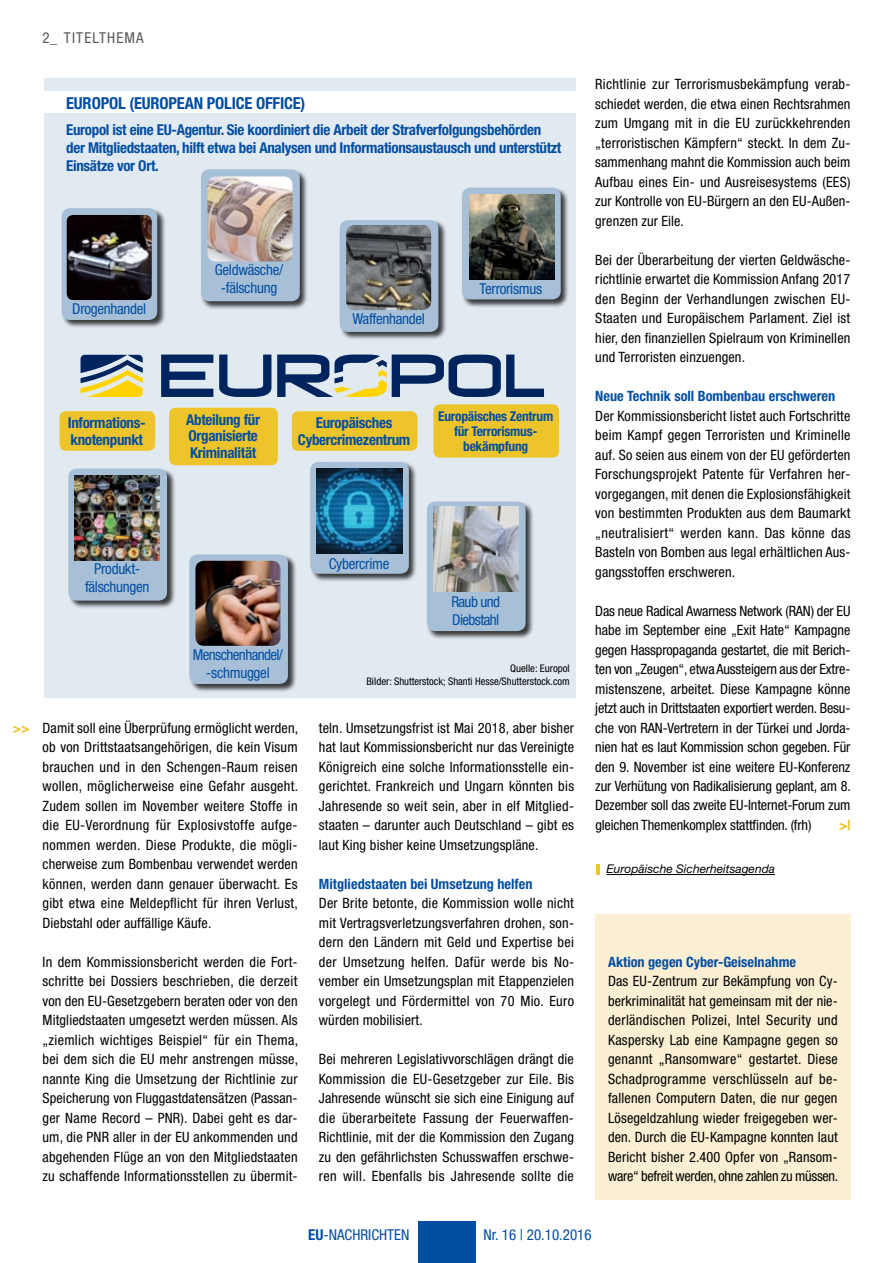
<style>
.page{position:relative;width:893px;height:1263px;background:#fff}
.page>*{position:absolute;margin:0;border:0;box-sizing:border-box;transform-origin:0 0}
.t1{font:700 condensed 16.5px "Helvetica Neue LT";letter-spacing:-.01em;color:#034ea2}
.t2{font:700 condensed 15px/16.5px "Helvetica Neue LT";letter-spacing:-.02em;color:#034ea2}
.t3{font:condensed 15px/18px "Helvetica Neue LT";letter-spacing:-.02em;color:#034ea2;text-align:center}
.t4{font:condensed 15px "Helvetica Neue LT";color:#034ea2}
.t5{font:condensed 15px "Helvetica Neue LT";letter-spacing:.08em;color:#58595b}
.t6{font:condensed 14.25px/19.5px "Helvetica Neue LT";letter-spacing:.01em;color:#000;text-align:justify}
.t7{font:700 condensed 14.25px "Helvetica Neue LT";color:#034ea2}
.t8{font:700 condensed 14.25px "Helvetica Neue LT";color:#edc52a}
.t9{font:700 condensed 13.5px/15px "Helvetica Neue LT";letter-spacing:-.02em;color:#034ea2;text-align:center}
.t10{font:italic 12px "Helvetica Neue LT";color:#000}
.t11{font:condensed 10.5px/13.4px "Helvetica Neue LT";color:#000;text-align:right}
.s1{font-weight:700}
</style>
<div class="page">
<div style="left:418px;top:1221px;width:57px;height:42px;background:#034ea2"></div>
<div style="left:595px;top:914px;width:255px;height:286px;background:#faefd2"></div>
<hr style="left:607px;top:874px;width:168px;height:1px;background:#000">
<hr style="left:596px;top:864px;width:4px;height:11px;background:#edc52a">
<div style="left:44px;top:78px;width:532px;height:619px;background:#e2eaf1"></div>
<div style="left:26px;top:92px;width:561px;height:21px;background:#fff"></div>
<div style="left:60px;top:411px;width:95px;height:40px;background:#edc52a;border-radius:6px"></div>
<svg style="left:161px;top:355px;width:52px;height:42px"></svg>
<svg style="left:219px;top:355px;width:52px;height:42px"></svg>
<svg style="left:277px;top:355px;width:267px;height:42px"></svg>
<svg style="left:81px;top:355px;width:62px;height:42px"></svg>
<div style="left:169px;top:408px;width:109px;height:57px;background:#edc52a;border-radius:6px"></div>
<div style="left:292px;top:411px;width:125px;height:40px;background:#edc52a;border-radius:6px"></div>
<div style="left:433px;top:404px;width:126px;height:54px;background:#edc52a;border-radius:6px"></div>
<div style="left:61px;top:208px;width:105px;height:121px;background:#000;opacity:.75"></div>
<div style="left:62px;top:208px;width:95px;height:112px;background:#a7c0d7;border-radius:9px"></div>
<img style="left:67px;top:215px;width:85px;height:85px">
<div style="left:189px;top:554px;width:108px;height:139px;background:#000;opacity:.75"></div>
<div style="left:189px;top:554px;width:99px;height:130px;background:#a7c0d7;border-radius:9px"></div>
<img style="left:195px;top:561px;width:85px;height:85px">
<div style="left:201px;top:169px;width:108px;height:141px;background:#000;opacity:.75"></div>
<div style="left:201px;top:169px;width:99px;height:132px;background:#a7c0d7;border-radius:9px"></div>
<img style="left:207px;top:176px;width:85px;height:86px">
<div style="left:339px;top:220px;width:108px;height:121px;background:#000;opacity:.75"></div>
<div style="left:340px;top:220px;width:98px;height:112px;background:#a7c0d7;border-radius:9px"></div>
<img style="left:346px;top:225px;width:85px;height:85px">
<div style="left:68px;top:468px;width:108px;height:142px;background:#000;opacity:.75"></div>
<div style="left:68px;top:469px;width:99px;height:132px;background:#a7c0d7;border-radius:9px"></div>
<img style="left:75px;top:475px;width:85px;height:85px">
<div style="left:310px;top:461px;width:108px;height:121px;background:#000;opacity:.75"></div>
<div style="left:310px;top:462px;width:99px;height:112px;background:#a7c0d7;border-radius:9px"></div>
<img style="left:317px;top:468px;width:85px;height:86px">
<div style="left:462px;top:187px;width:108px;height:121px;background:#000;opacity:.75"></div>
<div style="left:462px;top:188px;width:99px;height:111px;background:#a7c0d7;border-radius:9px"></div>
<img style="left:469px;top:194px;width:85px;height:85px">
<div style="left:426px;top:501px;width:108px;height:139px;background:#000;opacity:.75"></div>
<div style="left:427px;top:501px;width:99px;height:130px;background:#a7c0d7;border-radius:9px"></div>
<img style="left:433px;top:507px;width:85px;height:85px">
<p class="t5" style="left:43px;top:29px;width:103px">2_ Titelthema</p>
<p class="t1" style="left:66px;top:93px;width:120px">Europol (European</p>
<p class="t1" style="left:207px;top:93px;width:100px">Police Office)</p>
<p class="t2" style="left:66px;top:121px;width:497px;line-height:18px">Europol ist eine EU-Agentur. Sie koordiniert die Arbeit der Strafverfolgungsbehörden der Mitgliedstaaten, hilft etwa bei Analysen und Informationsaustausch und unterstützt<br>Einsätze vor Ort.</p>
<p class="t3" style="left:72px;top:300px;width:75px">Drogenhandel</p>
<p class="t3" style="left:215px;top:260px;width:70px">Geldwäsche/ -fälschung</p>
<p class="t3" style="left:352px;top:309px;width:74px">Waffenhandel</p>
<p class="t3" style="left:480px;top:280px;width:64px">Terrorismus</p>
<p class="t2" style="left:68px;top:414px;width:79px">Informations&shy;knotenpunkt</p>
<p class="t2" style="left:186px;top:411px;width:75px">Abteilung für<br>Organisierte<br>Kriminalität</p>
<p class="t2" style="left:298px;top:414px;width:114px;text-align:center">Europäisches<br>Cybercrimezentrum</p>
<p class="t9" style="left:438px;top:409px;width:117px">Europäisches Zentrum für Terrorismus&shy;bekämpfung</p>
<p class="t3" style="left:85px;top:560px;width:66px">Produkt&shy;fälschungen</p>
<p class="t3" style="left:329px;top:554px;width:62px">Cybercrime</p>
<p class="t3" style="left:451px;top:593px;width:50px;text-align:left">Raub und<br>Diebstahl</p>
<p class="t3" style="left:193px;top:646px;width:92px">Menschenhandel/ -schmuggel</p>
<p class="t11" style="left:366px;top:661px;width:205px">Quelle: Europol<br>Bilder: Shutterstock; Shanti Hesse/Shutterstock.com</p>
<p class="t8" style="left:13px;top:719px;width:19px">&gt;&gt;</p>
<p class="t6" style="left:43px;top:718px;width:257px">Damit soll eine Überprüfung ermöglicht werden, ob von Drittstaatsangehörigen, die kein Visum brauchen und in den Schengen-Raum reisen wollen, möglicherweise eine Gefahr ausgeht.<br>Zudem sollen im November weitere Stoffe in die EU-Verordnung für Explosivstoffe aufge&shy;nommen werden. Diese Produkte, die mögli&shy;cherweise zum Bombenbau verwendet werden können, werden dann genauer überwacht. Es gibt etwa eine Meldepflicht für ihren Verlust, Diebstahl oder auffällige Käufe.</p>
<p class="t6" style="left:42px;top:952px;width:257px">In dem Kommissionsbericht werden die Fort&shy;schritte bei Dossiers beschrieben, die derzeit von den EU-Gesetzgebern beraten oder von den Mitgliedstaaten umgesetzt werden müssen. Als „ziemlich wichtiges Beispiel“ für ein Thema, bei dem sich die EU mehr anstrengen müsse, nannte King die Umsetzung der Richtlinie zur Speicherung von Fluggastdatensätzen (Passan&shy;ger Name Record – PNR). Dabei geht es dar&shy;um, die PNR</p>
<p class="t6" style="left:43px;top:1127px;width:257px;text-indent:71px">aller in der EU ankommenden und abgehenden Flüge an von den Mitgliedstaaten zu schaffende Informationsstellen zu übermit-</p>
<p class="t6" style="left:319px;top:718px;width:257px">teln. Umsetzungsfrist ist Mai 2018, aber bisher hat laut Kommissionsbericht nur das Vereinigte Königreich eine solche Informationsstelle ein&shy;gerichtet. Frankreich und Ungarn könnten bis Jahresende so weit sein, aber in elf Mitglied&shy;staaten – darunter auch Deutschland – gibt es laut King bisher keine Umsetzungspläne.</p>
<p class="t7" style="left:319px;top:875px;width:215px">Mitgliedstaaten bei Umsetzung helfen</p>
<p class="t6" style="left:319px;top:893px;width:257px">Der Brite betonte, die Kommission wolle nicht mit Vertragsverletzungsverfahren drohen, son&shy;dern den Ländern mit Geld und Expertise bei der Umsetzung helfen. Dafür werde bis No&shy;vember ein Umsetzungsplan mit Etappenzielen vorgelegt und Fördermittel von 70 Mio. Euro würden mobilisiert.</p>
<p class="t6" style="left:319px;top:1049px;width:257px">Bei mehreren Legislativvorschlägen drängt die Kommission die EU-Gesetzgeber zur Eile. Bis Jahresende wünscht sie sich eine Einigung auf die überarbeitete Fassung der Feuerwaffen-Richtlinie, mit der die Kommission den Zugang zu den gefährlichsten Schusswaffen erschwe&shy;ren will. Ebenfalls bis Jahresende sollte die</p>
<p class="t6" style="left:595px;top:74px;width:257px">Richtlinie zur Terrorismusbekämpfung verab&shy;schiedet werden, die etwa einen Rechtsrahmen zum Umgang mit in die EU zurückkehrenden „terroristischen Kämpfern“ steckt. In dem Zu&shy;sammenhang mahnt die Kommission auch beim Aufbau eines Ein- und Ausreisesystems (EES) zur Kontrolle von EU-Bürgern an den EU-Außen&shy;grenzen zur Eile.</p>
<p class="t6" style="left:595px;top:250px;width:257px">Bei der Überarbeitung der vierten Geldwäsche&shy;richtlinie erwartet die Kommission Anfang 2017 den Beginn der Verhandlungen zwischen EU-Staaten und Europäischem Parlament. Ziel ist hier, den finanziellen Spielraum von Kriminellen und Terroristen einzuengen.</p>
<p class="t7" style="left:595px;top:387px;width:241px">Neue Technik soll Bombenbau erschweren</p>
<p class="t6" style="left:595px;top:406px;width:257px">Der Kommissionsbericht listet auch Fortschritte beim Kampf gegen Terroristen und Kriminelle auf. So seien aus einem von der EU geförderten Forschungsprojekt Patente für Verfahren her&shy;vorgegangen, mit denen die Explosionsfähigkeit von bestimmten Produkten aus dem Baumarkt „neutralisiert“ werden kann. Das könne das Basteln von Bomben aus legal erhältlichen Aus&shy;gangsstoffen erschweren.</p>
<p class="t6" style="left:595px;top:601px;width:257px">Das neue Radical Awarness Network (RAN) der EU habe im September eine „Exit Hate“ Kampagne gegen Hasspropaganda gestartet, die mit Berich&shy;ten von „Zeugen“, etwa Aussteigern aus der Extre&shy;mistenszene, arbeitet. Diese Kampagne könne jetzt auch in Drittstaaten exportiert werden. Besu&shy;che von RAN-Vertretern in der Türkei und Jorda&shy;nien hat es laut Kommission schon gegeben. Für den 9. November ist eine weitere EU-Konferenz zur Verhütung von Radikalisierung geplant, am 8.<br>Dezember soll das zweite EU-Internet-Forum zum gleichen Themenkomplex stattfinden. (frh)</p>
<p class="t8" style="left:839px;top:817px;width:13px">&gt;|</p>
<p class="t10" style="left:607px;top:862px;width:170px">Europäische Sicherheitsagenda</p>
<p class="t7" style="left:608px;top:953px;width:190px">Aktion gegen Cyber-Geiselnahme</p>
<p class="t6" style="left:608px;top:971px;width:232px">Das EU-Zentrum zur Bekämpfung von Cy&shy;berkriminalität hat gemeinsam mit der nie&shy;derländischen Polizei, Intel Security und Kaspersky Lab eine Kampagne gegen so genannt „Ransomware“ gestartet. Diese Schadprogramme verschlüsseln auf be&shy;fallenen Computern Daten, die nur gegen Lösegeldzahlung wieder freigegeben wer&shy;den. Durch die EU-Kampagne konnten laut Bericht bisher 2.400 Opfer von „Ransom&shy;ware“ befreit werden, ohne zahlen zu müssen.</p>
<p class="t3" style="left:308px;top:1225px;width:29px"><span class="s1">EU</span>-NACHRICH</p>
<p class="t3" style="left:387px;top:1225px;width:15px">TEN</p>
<p class="t4" style="left:484px;top:1226px;width:110px">Nr. 16 | 20.10.2016</p>
</div>
